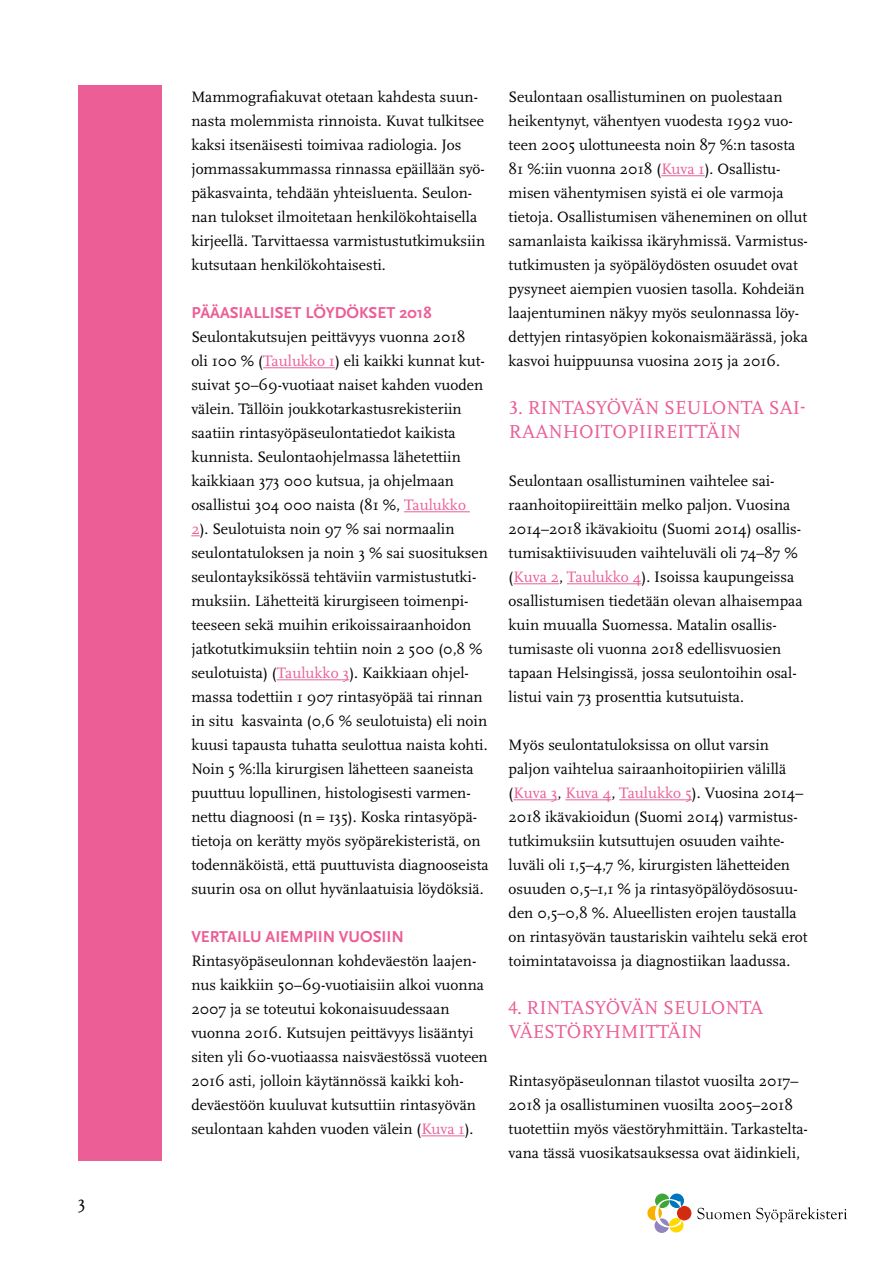
<style>
.page{position:relative;width:893px;height:1263px;background:#fff}
.page>*{position:absolute;margin:0;border:0;box-sizing:border-box;transform-origin:0 0}
.t1{font:19.5px/24px "Scala OT";color:#eb5e96}
.t2{font:18px "Scala OT";color:#000}
.t3{font:700 16.5px "Scala Sans OT";color:#eb5e96}
.t4{font:15.75px/24px "Scala OT";color:#000}
.s1{color:#eb5e96}
</style>
<div class="page">
<div style="left:78px;top:85px;width:84px;height:1076px;background:#eb5e96"></div>
<div style="left:669px;top:1218px;width:14px;height:14px;background:#ffd800;border-radius:50%"></div>
<div style="left:677px;top:1206px;width:14px;height:14px;background:#d32b0f;border-radius:50%"></div>
<svg style="left:669px;top:1193px;width:15px;height:15px"></svg>
<div style="left:655px;top:1193px;width:14px;height:15px;background:#3fa535;border-radius:50%"></div>
<div style="left:647px;top:1206px;width:15px;height:14px;background:#f9b000;border-radius:50%"></div>
<div style="left:654px;top:1218px;width:15px;height:15px;background:#9185be;border-radius:50%"></div>
<svg style="left:655px;top:1199px;width:27px;height:28px"></svg>
<svg style="left:697px;top:1207px;width:150px;height:15px"></svg>
<hr style="left:263px;top:367px;width:72px;height:1px;background:#eb5e96">
<hr style="left:404px;top:511px;width:66px;height:1px;background:#eb5e96">
<hr style="left:277px;top:679px;width:72px;height:1px;background:#eb5e96">
<hr style="left:421px;top:1135px;width:44px;height:1px;background:#eb5e96">
<hr style="left:661px;top:175px;width:44px;height:1px;background:#eb5e96">
<hr style="left:513px;top:583px;width:46px;height:1px;background:#eb5e96">
<hr style="left:567px;top:583px;width:74px;height:1px;background:#eb5e96">
<hr style="left:513px;top:799px;width:45px;height:1px;background:#eb5e96">
<hr style="left:565px;top:799px;width:46px;height:1px;background:#eb5e96">
<hr style="left:619px;top:799px;width:73px;height:1px;background:#eb5e96">
<p class="t2" style="left:78px;top:1192px;width:9px">3</p>
<p class="t4" style="left:191px;top:85px;width:295px">Mammografiakuvat otetaan kahdesta suun&shy;nasta molemmista rinnoista. Kuvat tulkitsee kaksi itsenäisesti toimivaa radiologia. Jos jommassakummassa rinnassa epäillään syö&shy;päkasvainta, tehdään yhteisluenta. Seulon&shy;nan tulokset ilmoitetaan henkilökohtaisella kirjeellä. Tarvittaessa varmistustutkimuksiin kutsutaan henkilökohtaisesti.</p>
<p class="t3" style="left:191px;top:303px;width:242px">PÄÄASIALLISET LÖYDÖKSET 2018</p>
<p class="t4" style="left:191px;top:325px;width:299px">Seulontakutsujen peittävyys vuonna 2018<br>oli 100 % (<span class="s1">Taulukko 1</span>) eli kaikki kunnat kut&shy;suivat 50–69-vuotiaat naiset kahden vuoden välein. Tällöin joukkotarkastusrekisteriin saatiin rintasyöpäseulontatiedot kaikista kunnista. Seulontaohjelmassa lähetettiin kaikkiaan 373 000 kutsua, ja ohjelmaan osallistui 304 000 naista (81 %, <span class="s1">Taulukko<br>2</span>). Seulotuista noin 97 % sai normaalin seulontatuloksen ja noin 3 % sai suosituksen seulontayksikössä tehtäviin varmistustutki&shy;muksiin. Lähetteitä kirurgiseen toimenpi&shy;teeseen sekä muihin erikoissairaanhoidon jatkotutkimuksiin tehtiin noin 2 500 (0,8 % seulotuista) (<span class="s1">Taulukko 3</span>). Kaikkiaan ohjel&shy;massa todettiin 1 907 rintasyöpää tai rinnan in situ kasvainta (0,6 % seulotuista) eli noin kuusi tapausta tuhatta seulottua naista kohti.<br>Noin 5 %:lla kirurgisen lähetteen saaneista puuttuu lopullinen, histologisesti varmen&shy;nettu diagnoosi (n = 135). Koska rintasyöpä&shy;tietoja on kerätty myös syöpärekisteristä, on todennäköistä, että puuttuvista diagnooseista suurin osa on ollut hyvänlaatuisia löydöksiä.</p>
<p class="t3" style="left:191px;top:927px;width:214px">VERTAILU AIEMPIIN VUOSIIN</p>
<p class="t4" style="left:191px;top:949px;width:298px">Rintasyöpäseulonnan kohdeväestön laajen&shy;nus kaikkiin 50–69-vuotiaisiin alkoi vuonna 2007 ja se toteutui kokonaisuudessaan vuonna 2016. Kutsujen peittävyys lisääntyi siten yli 60-vuotiaassa naisväestössä vuoteen 2016 asti, jolloin käytännössä kaikki koh&shy;deväestöön kuuluvat kutsuttiin rintasyövän seulontaan kahden vuoden välein (<span class="s1">Kuva 1</span>).</p>
<p class="t4" style="left:509px;top:85px;width:301px">Seulontaan osallistuminen on puolestaan heikentynyt, vähentyen vuodesta 1992 vuo&shy;teen 2005 ulottuneesta noin 87 %:n tasosta 81 %:iin vuonna 2018 (<span class="s1">Kuva 1</span>). Osallistu&shy;misen vähentymisen syistä ei ole varmoja tietoja. Osallistumisen väheneminen on ollut samanlaista kaikissa ikäryhmissä. Varmistus&shy;tutkimusten ja syöpälöydösten osuudet ovat pysyneet aiempien vuosien tasolla. Kohdeiän laajentuminen näkyy myös seulonnassa löy&shy;dettyjen rintasyöpien kokonaismäärässä, joka kasvoi huippuunsa vuosina 2015 ja 2016.</p>
<p class="t1" style="left:509px;top:396px;width:298px">3. RINTASYÖVÄN SEULONTA SAI-<br>RAANHOITOPIIREITTÄIN</p>
<p class="t4" style="left:509px;top:469px;width:295px">Seulontaan osallistuminen vaihtelee sai&shy;raanhoitopiireittäin melko paljon. Vuosina 2014–2018 ikävakioitu (Suomi 2014) osallis&shy;tumisaktiivisuuden vaihteluväli oli 74–87 % (<span class="s1">Kuva 2</span>, <span class="s1">Taulukko 4</span>). Isoissa kaupungeissa osallistumisen tiedetään olevan alhaisempaa kuin muualla Suomessa. Matalin osallis&shy;tumisaste oli vuonna 2018 edellisvuosien tapaan Helsingissä, jossa seulontoihin osal&shy;listui vain 73 prosenttia kutsutuista.</p>
<p class="t4" style="left:509px;top:733px;width:300px">Myös seulontatuloksissa on ollut varsin paljon vaihtelua sairaanhoitopiirien välillä (<span class="s1">Kuva 3</span>, <span class="s1">Kuva 4</span>, <span class="s1">Taulukko 5</span>). Vuosina 2014– 2018 ikävakioidun (Suomi 2014) varmistus&shy;tutkimuksiin kutsuttujen osuuden vaihte&shy;luväli oli 1,5–4,7 %, kirurgisten lähetteiden osuuden 0,5–1,1 % ja rintasyöpälöydösosuu&shy;den 0,5–0,8 %. Alueellisten erojen taustalla on rintasyövän taustariskin vaihtelu sekä erot toimintatavoissa ja diagnostiikan laadussa.</p>
<p class="t1" style="left:509px;top:996px;width:256px">4. RINTASYÖVÄN SEULONTA<br>VÄESTÖRYHMITTÄIN</p>
<p class="t4" style="left:509px;top:1069px;width:301px">Rintasyöpäseulonnan tilastot vuosilta 2017– 2018 ja osallistuminen vuosilta 2005–2018 tuotettiin myös väestöryhmittäin. Tarkastelta&shy;vana tässä vuosikatsauksessa ovat äidinkieli,</p>
</div>
